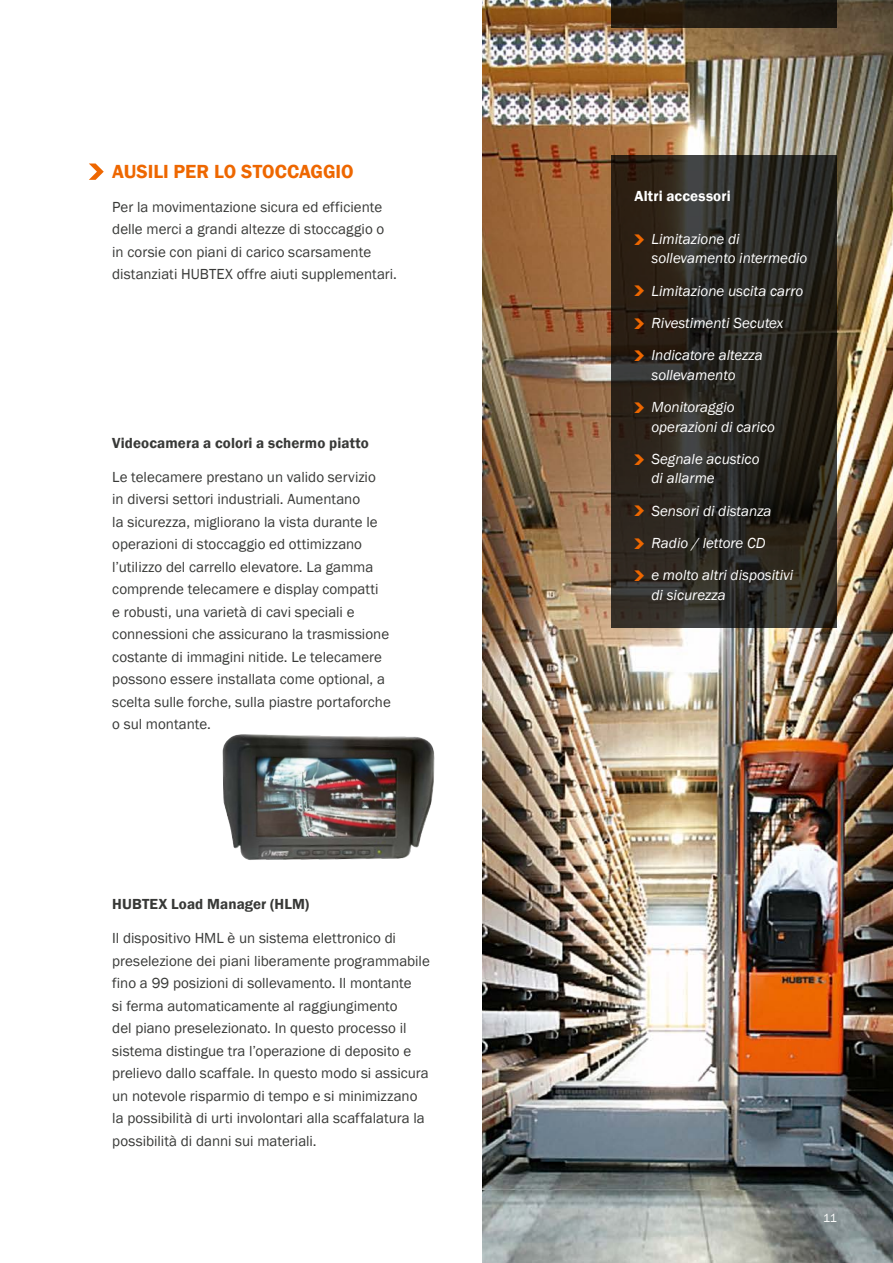
<style>
.page{position:relative;width:893px;height:1263px;background:#fff}
.page>*{position:absolute;margin:0;border:0;box-sizing:border-box;transform-origin:0 0}
.t1{font:600 19.5px "Franklin Gothic";color:#ee6700}
.t2{font:15px/22.5px "Franklin Gothic";color:#383937}
.t3{font:italic 15px/32.2px "Franklin Gothic";color:#fff}
.t4{font:600 15px "Franklin Gothic";letter-spacing:.01em;color:#383937}
.t5{font:600 15px "Franklin Gothic";letter-spacing:.01em;color:#fff}
.t6{font:12px "Franklin Gothic";color:#fff}
</style>
<div class="page">
<img style="left:482px;top:0;width:411px;height:1263px">
<img style="left:222px;top:734px;width:213px;height:126px">
<svg style="left:612px;top:156px;width:225px;height:472px;background:#2b2720"></svg>
<svg style="left:612px;top:0;width:225px;height:28px;background:#221b11"></svg>
<svg style="left:89px;top:163px;width:15px;height:17px"></svg>
<svg style="left:634px;top:234px;width:10px;height:11px"></svg>
<svg style="left:634px;top:286px;width:10px;height:10px"></svg>
<svg style="left:634px;top:318px;width:10px;height:11px"></svg>
<svg style="left:634px;top:350px;width:10px;height:11px"></svg>
<svg style="left:634px;top:402px;width:10px;height:11px"></svg>
<svg style="left:634px;top:454px;width:10px;height:10px"></svg>
<svg style="left:634px;top:506px;width:10px;height:10px"></svg>
<svg style="left:634px;top:538px;width:10px;height:10px"></svg>
<svg style="left:634px;top:570px;width:10px;height:11px"></svg>
<h1 class="t1" style="left:112px;top:160px;width:243px">AUSILI PER LO STOCCAGGIO</h1>
<p class="t2" style="left:112px;top:196px;width:286px">Per la movimentazione sicura ed efficiente delle merci a grandi altezze di stoccaggio o in corsie con piani di carico scarsamente distanziati HUBTEX offre aiuti supplementari.</p>
<p class="t4" style="left:112px;top:434px;width:258px">Videocamera a colori a schermo piatto</p>
<p class="t2" style="left:112px;top:466px;width:280px">Le telecamere prestano un valido servizio in diversi settori industriali. Aumentano<br>la sicurezza, migliorano la vista durante le operazioni di stoccaggio ed ottimizzano l’utilizzo del carrello elevatore. La gamma comprende telecamere e display compatti<br>e robusti, una varietà di cavi speciali e connessioni che assicurano la trasmissione costante di immagini nitide. Le telecamere possono essere installata come optional, a scelta sulle forche, sulla piastre portaforche o sul montante.</p>
<p class="t4" style="left:112px;top:895px;width:199px">HUBTEX Load Manager (HLM)</p>
<p class="t2" style="left:112px;top:927px;width:319px">Il dispositivo HML è un sistema elettronico di preselezione dei piani liberamente programmabile fino a 99 posizioni di sollevamento. Il montante<br>si ferma automaticamente al raggiungimento<br>del piano preselezionato. In questo processo il sistema distingue tra l’operazione di deposito e prelievo dallo scaffale. In questo modo si assicura un notevole risparmio di tempo e si minimizzano la possibilità di urti involontari alla scaffalatura la possibilità di danni sui materiali.</p>
<p class="t5" style="left:634px;top:186px;width:98px">Altri accessori</p>
<p class="t3" style="left:651px;top:229px;width:157px;line-height:19.5px">Limitazione di sollevamento intermedio</p>
<p class="t3" style="left:651px;top:275px;width:153px">Limitazione uscita carro<br>Rivestimenti Secutex<br>Indicatore altezza</p>
<p class="t3" style="left:651px;top:359px;width:86px">sollevamento<br>Monitoraggio</p>
<p class="t3" style="left:651px;top:411px;width:125px">operazioni di carico<br>Segnale acustico</p>
<p class="t3" style="left:651px;top:462px;width:143px">di allarme<br>Sensori di distanza<br>Radio / lettore CD<br>e molto altri dispositivi</p>
<p class="t3" style="left:651px;top:579px;width:76px">di sicurezza</p>
<p class="t6" style="left:823px;top:1211px;width:15px">11</p>
</div>
